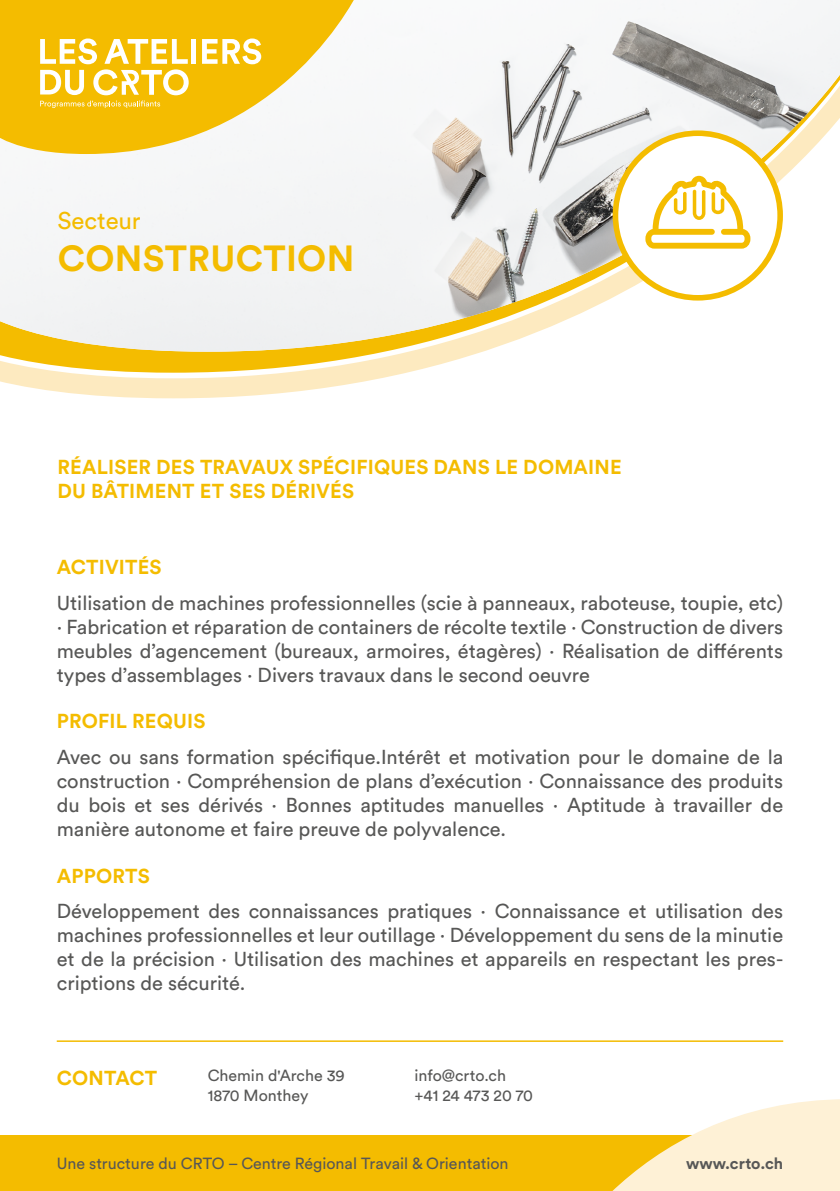
<style>
.page{position:relative;width:840px;height:1191px;background:#fff}
.page>*{position:absolute;margin:0;border:0;box-sizing:border-box;transform-origin:0 0}
.t1{font:700 36px "Circular Std";letter-spacing:.01em;color:#f4bc00}
.t2{font:24px "Circular Std";letter-spacing:-.005em;color:#f4bc00}
.t3{font:20px/24px "Circular Std";color:#575756;text-align:justify}
.t4{font:700 20px/24px "Circular Std";letter-spacing:.01em;color:#f4bc00}
.t5{font:16px/19.2px "Circular Std";color:#575756}
.t6{font:700 16px "Circular Std";color:#575756}
</style>
<div class="page">
<div style="left:0;top:1135px;width:839px;height:56px;background:#f4bc00"></div>
<svg style="left:0;top:352px;width:481px;height:47px"></svg>
<img style="left:0;top:0;width:839px;height:352px">
<div style="left:615px;top:133px;width:164px;height:165px;background:#fff;border-radius:50%"></div>
<div style="left:612px;top:130px;width:170px;height:170px;border:6px solid #f4bc00;border-radius:50%"></div>
<svg style="left:612px;top:1099px;width:227px;height:92px"></svg>
<hr style="left:57px;top:1040px;width:725px;height:2px;background:#f4bc00">
<svg style="left:645px;top:176px;width:105px;height:73px"></svg>
<svg style="left:0;top:0;width:360px;height:154px;fill:#f4bc00"></svg>
<div style="left:191px;top:39px;width:5px;height:25px;background:#fff"></div>
<svg style="left:202px;top:38px;width:59px;height:26px"></svg>
<svg style="left:40px;top:38px;width:148px;height:57px"></svg>
<svg style="left:40px;top:101px;width:120px;height:7px"></svg>
<p class="t2" style="left:57px;top:206px;width:85px">Secteur</p>
<h1 class="t1" style="left:58px;top:235px;width:298px">CONSTRUCTION</h1>
<p class="t4" style="left:58px;top:454px;width:565px">RÉALISER DES TRAVAUX SPÉCIFIQUES DANS LE DOMAINE<br>DU BÂTIMENT ET SES DÉRIVÉS</p>
<p class="t4" style="left:57px;top:555px;width:106px">ACTIVITÉS</p>
<p class="t3" style="left:57px;top:590px;width:727px">Utilisation de machines professionnelles (scie à panneaux, raboteuse, toupie, etc) ∙ Fabrication et réparation de containers de récolte textile ∙ Construction de divers meubles d’agencement (bureaux, armoires, étagères) ∙ Réalisation de différents types d’assemblages ∙ Divers travaux dans le second oeuvre</p>
<p class="t4" style="left:57px;top:709px;width:150px">PROFIL REQUIS</p>
<p class="t3" style="left:57px;top:744px;width:727px">Avec ou sans formation spécifique.Intérêt et motivation pour le domaine de la construction ∙ Compréhension de plans d’exécution ∙ Connaissance des produits du bois et ses dérivés ∙ Bonnes aptitudes manuelles ∙ Aptitude à travailler de manière autonome et faire preuve de polyvalence.</p>
<p class="t4" style="left:57px;top:863px;width:94px">APPORTS</p>
<p class="t3" style="left:57px;top:898px;width:727px">Développement des connaissances pratiques ∙ Connaissance et utilisation des machines professionnelles et leur outillage ∙ Développement du sens de la minutie et de la précision ∙ Utilisation des machines et appareils en respectant les pres&shy;criptions de sécurité.</p>
<p class="t4" style="left:57px;top:1065px;width:102px">CONTACT</p>
<p class="t5" style="left:207px;top:1066px;width:139px">Chemin d'Arche 39<br>1870 Monthey</p>
<p class="t5" style="left:414px;top:1066px;width:120px">info@crto.ch +41 24 473 20 70</p>
<p class="t5" style="left:57px;top:1153px;width:453px">Une structure du CRTO – Centre Régional Travail &amp; Orientation</p>
<p class="t6" style="left:685px;top:1153px;width:99px">www.crto.ch</p>
</div>
